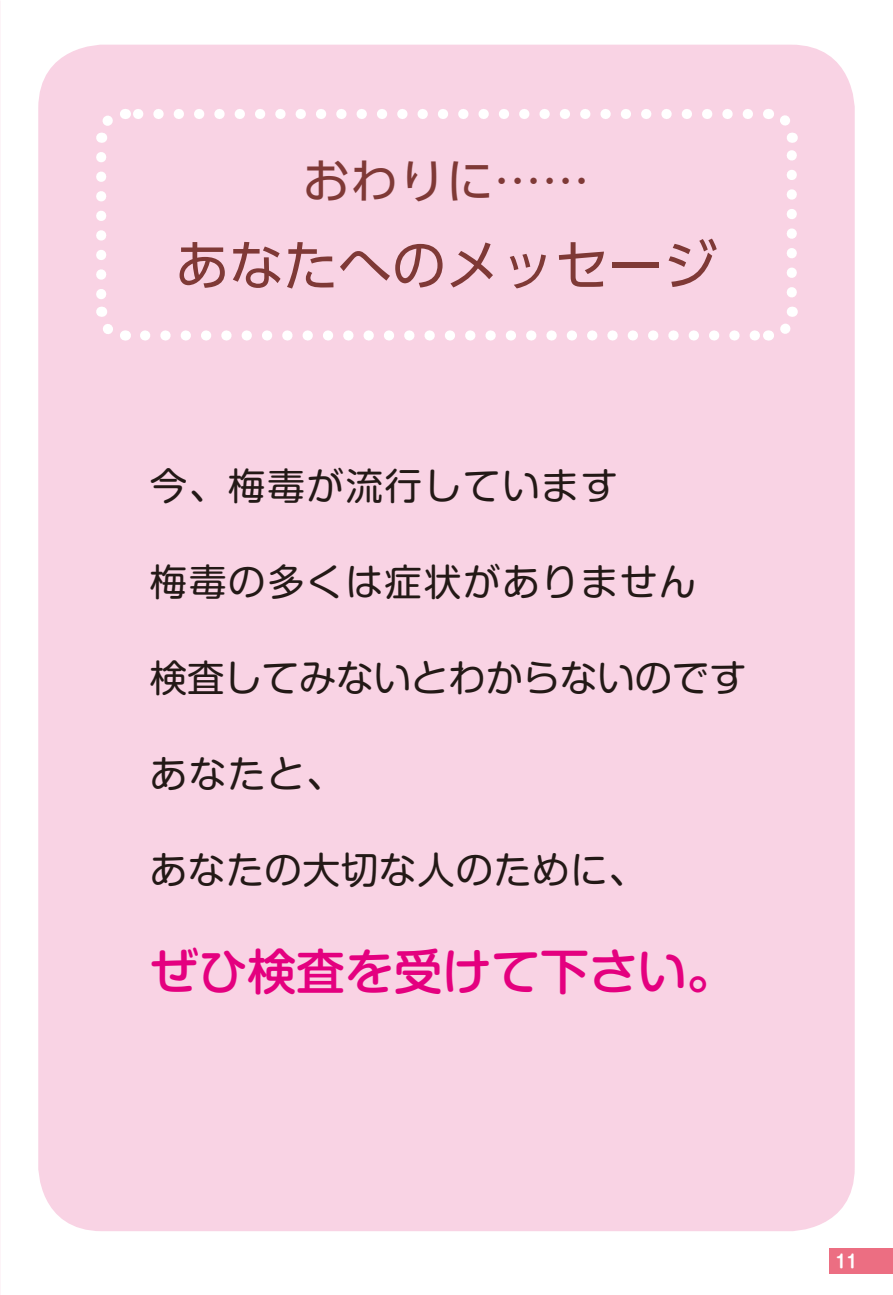
<style>
.page{position:relative;width:893px;height:1295px;background:#fff}
.page>*{position:absolute;margin:0;border:0;box-sizing:border-box;transform-origin:0 0}
.t1{font:54.23px "UD Shin Go Pro";color:#7f3936}
.t2{font:500 48.82px "Shin M Go Pro";color:#e4007f}
.t3{font:47.93px "UD Shin Go Pro";color:#7f3936}
.t4{font:37.35px "Shin M Go Pro";letter-spacing:.05em;color:#231916}
.t5{font:37.35px "Shin M Go Pro";letter-spacing:.025em;color:#231916}
.t6{font:37.35px "Shin M Go Pro";color:#231916}
.t7{font:700 17.55px "Shin M Go Pro De";color:#fff}
</style>
<div class="page">
<div style="left:38px;top:45px;width:817px;height:1186px;background:#f9d3e4;border-radius:64px"></div>
<div style="left:829px;top:1248px;width:64px;height:26px;background:#ec6e82"></div>
<svg style="left:145px;top:330px;width:613px;height:11px"></svg>
<svg style="left:135px;top:109px;width:613px;height:10px"></svg>
<svg style="left:96px;top:157px;width:33px;height:184px"></svg>
<svg style="left:768px;top:307px;width:30px;height:34px"></svg>
<svg style="left:764px;top:109px;width:34px;height:183px"></svg>
<svg style="left:96px;top:109px;width:30px;height:34px"></svg>
<p class="t3" style="left:303px;top:142px;width:289px">おわりに……</p>
<h1 class="t1" style="left:175px;top:221px;width:544px">あなたへのメッセージ</h1>
<p class="t4" style="left:150px;top:456px;width:470px">今、梅毒が流行しています</p>
<p class="t4" style="left:150px;top:552px;width:548px">梅毒の多くは症状がありません</p>
<p class="t6" style="left:150px;top:648px;width:598px">検査してみないとわからないのです</p>
<p class="t5" style="left:150px;top:743px;width:196px">あなたと、</p>
<p class="t5" style="left:150px;top:839px;width:498px">あなたの大切な人のために、</p>
<h2 class="t2" style="left:150px;top:932px;width:587px">ぜひ検査を受けて下さい。</h2>
<p class="t7" style="left:836px;top:1247px;width:24px">11</p>
</div>
